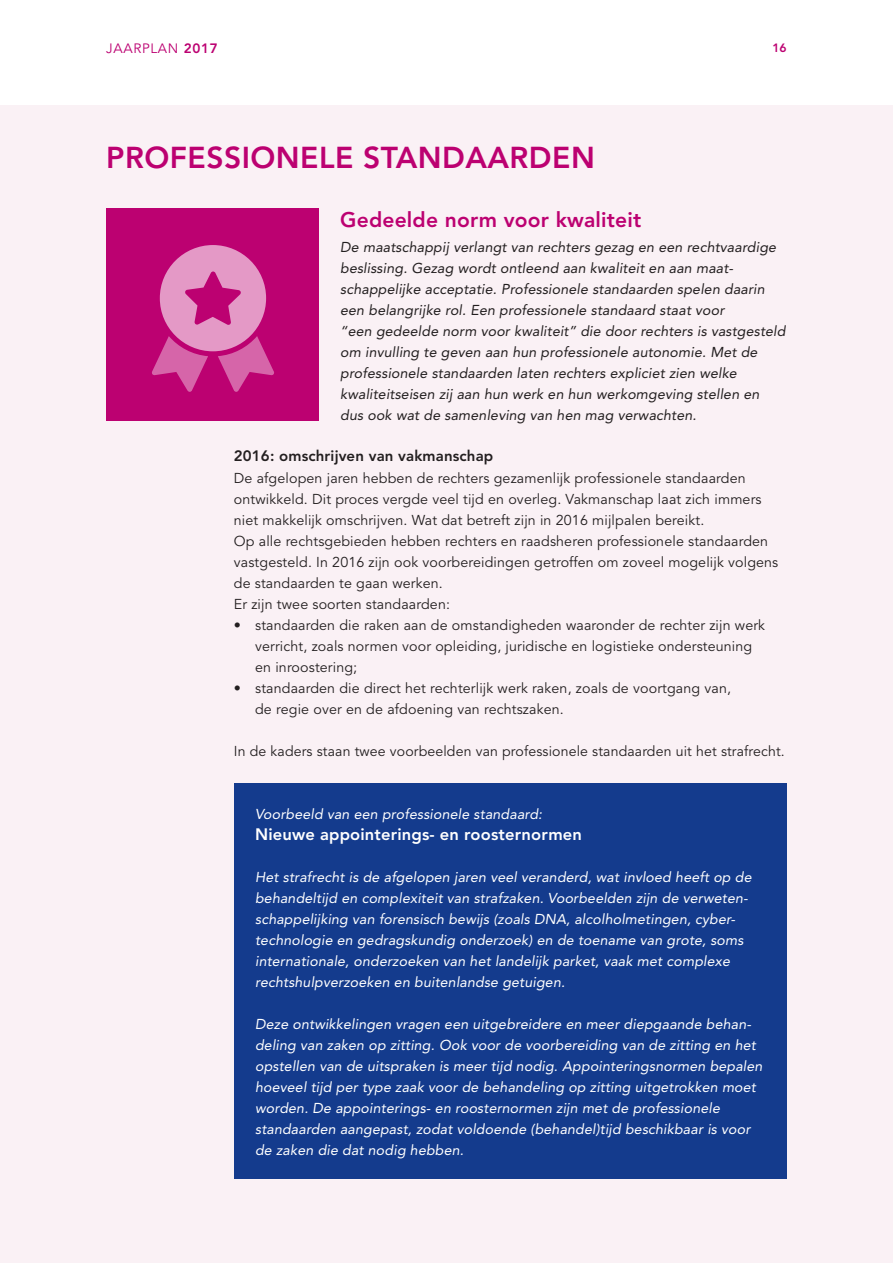
<style>
.page{position:relative;width:893px;height:1263px;background:#fff}
.page>*{position:absolute;margin:0;border:0;box-sizing:border-box;transform-origin:0 0}
.t1{font:800 30px "Avenir";letter-spacing:.015em;color:#bc0171}
.t2{font:800 21px "Avenir";letter-spacing:.01em;color:#bc0171}
.t3{font:800 16.5px "Avenir";letter-spacing:.01em;color:#fff}
.t4{font:800 15px "Avenir";letter-spacing:.01em;color:#231f20}
.t5{font:italic 14.25px/21px "Avenir";letter-spacing:.01em;color:#fff}
.t6{font:14.25px/21px "Avenir";letter-spacing:.01em;color:#231f20}
.t7{font:italic 14.25px/21px "Avenir";letter-spacing:.01em;color:#231f20}
.t8{font:13.5px "Avenir";letter-spacing:.05em;color:#bc0171}
.t9{font:800 12px "Avenir";color:#bc0171}
.s1{font-weight:800}
</style>
<div class="page">
<div style="left:0;top:105px;width:893px;height:1158px;background:#faf1f5"></div>
<div style="left:234px;top:783px;width:553px;height:395px;background:#143b8d"></div>
<div style="left:107px;top:208px;width:212px;height:213px;background:#bc0171"></div>
<svg style="left:152px;top:245px;width:122px;height:147px"></svg>
<p class="t8" style="left:106px;top:40px;width:113px">JAARPLAN <span class="s1">2017</span></p>
<p class="t9" style="left:772px;top:40px;width:16px">16</p>
<h1 class="t1" style="left:106px;top:140px;width:490px">PROFESSIONELE STANDAARDEN</h1>
<h2 class="t2" style="left:340px;top:207px;width:303px">Gedeelde norm voor kwaliteit</h2>
<p class="t7" style="left:340px;top:237px;width:447px">De maatschappij verlangt van rechters gezag en een rechtvaardige beslissing. Gezag wordt ontleend aan kwaliteit en aan maat&shy;schappelijke acceptatie. Professionele standaarden spelen daarin een belangrijke rol. Een professionele standaard staat voor<br>“een gedeelde norm voor kwaliteit” die door rechters is vastgesteld om invulling te geven aan hun professionele autonomie. Met de professionele standaarden laten rechters expliciet zien welke kwaliteitseisen zij aan hun werk en hun werkomgeving stellen en dus ook wat de samenleving van hen mag verwachten.</p>
<p class="t4" style="left:234px;top:446px;width:261px">2016: omschrijven van vakmanschap</p>
<p class="t6" style="left:234px;top:468px;width:546px">De afgelopen jaren hebben de rechters gezamenlijk professionele standaarden ontwikkeld. Dit proces vergde veel tijd en overleg. Vakmanschap laat zich immers niet makkelijk omschrijven. Wat dat betreft zijn in 2016 mijlpalen bereikt.<br>Op alle rechtsgebieden hebben rechters en raadsheren professionele standaarden vastgesteld. In 2016 zijn ook voorbereidingen getroffen om zoveel mogelijk volgens de standaarden te gaan werken.<br>Er zijn twee soorten standaarden:</p>
<p class="t6" style="left:255px;top:615px;width:511px;text-indent:-21px">• standaarden die raken aan de omstandigheden waaronder de rechter zijn werk verricht, zoals normen voor opleiding, juridische en logistieke ondersteuning en inroostering;</p>
<p class="t6" style="left:255px;top:678px;width:477px;text-indent:-21px">• standaarden die direct het rechterlijk werk raken, zoals de voortgang van, de regie over en de afdoening van rechtszaken.</p>
<p class="t6" style="left:234px;top:741px;width:552px">In de kaders staan twee voorbeelden van professionele standaarden uit het strafrecht.</p>
<p class="t5" style="left:255px;top:804px;width:289px">Voorbeeld van een professionele standaard:</p>
<p class="t3" style="left:255px;top:825px;width:328px">Nieuwe appointerings- en roosternormen</p>
<p class="t5" style="left:255px;top:867px;width:498px">Het strafrecht is de afgelopen jaren veel veranderd, wat invloed heeft op de behandeltijd en complexiteit van strafzaken. Voorbeelden zijn de verweten&shy;schappelijking van forensisch bewijs (zoals DNA, alcolholmetingen, cyber&shy;technologie en gedragskundig onderzoek) en de toename van grote, soms internationale, onderzoeken van het landelijk parket, vaak met complexe rechtshulpverzoeken en buitenlandse getuigen.</p>
<p class="t5" style="left:255px;top:1014px;width:509px">Deze ontwikkelingen vragen een uitgebreidere en meer diepgaande behan&shy;deling van zaken op zitting. Ook voor de voorbereiding van de zitting en het opstellen van de uitspraken is meer tijd nodig. Appointeringsnormen bepalen hoeveel tijd per type zaak voor de behandeling op zitting uitgetrokken moet worden. De appointerings- en roosternormen zijn met de professionele standaarden aangepast, zodat voldoende (behandel)tijd beschikbaar is voor de zaken die dat nodig hebben.</p>
</div>
